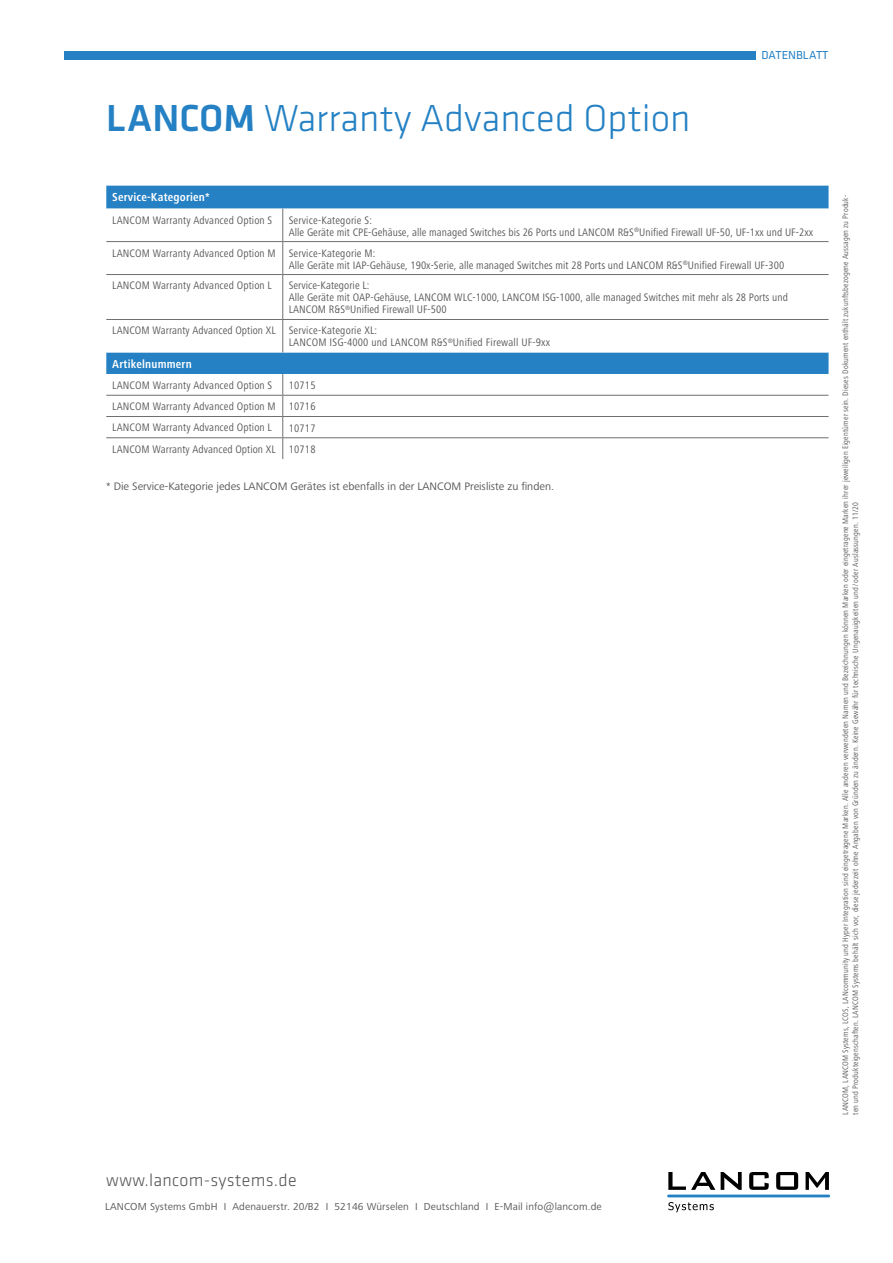
<style>
.page{position:relative;width:893px;height:1263px;background:#fff}
.page>*{position:absolute;margin:0;border:0;box-sizing:border-box;transform-origin:0 0}
.t1{font:300 39px "Klavika Basic";color:#2581c4}
.t2{font:300 18px "Klavika Basic";letter-spacing:.015em;color:#575756}
.t3{font:700 condensed 12px "Frutiger Next LT";letter-spacing:.015em;color:#fff}
.t4{font:12px "Klavika Basic";color:#2581c4}
.t5{font:condensed 11.25px/12px "Frutiger Next LT";letter-spacing:.005em;color:#575756}
.t6{font:11.25px "Frutiger Next Pro";color:#575756}
.t7{font:10.5px "Frutiger Next Pro";letter-spacing:.015em;color:#575756}
.t8{font:condensed 8.25px/9.9px "Frutiger Next LT";letter-spacing:.015em;color:#575756}
.s1{font-weight:500}
</style>
<div class="page">
<svg style="left:668px;top:1172px;width:47px;height:18px"></svg>
<svg style="left:721px;top:1172px;width:21px;height:18px"></svg>
<svg style="left:749px;top:1172px;width:20px;height:18px"></svg>
<svg style="left:776px;top:1172px;width:22px;height:18px"></svg>
<svg style="left:806px;top:1172px;width:23px;height:18px"></svg>
<svg style="left:668px;top:1202px;width:46px;height:10px"></svg>
<hr style="left:667px;top:1194px;width:163px;height:3px;background:#2581c4">
<div style="left:64px;top:51px;width:691px;height:9px;background:#2581c4"></div>
<div style="left:106px;top:186px;width:722px;height:23px;background:#2581c4"></div>
<svg style="left:106px;top:209px;width:722px;height:250px"></svg>
<hr style="left:283px;top:395px;width:545px;height:1px;background:#706f6f">
<hr style="left:283px;top:416px;width:545px;height:1px;background:#706f6f">
<hr style="left:283px;top:437px;width:545px;height:1px;background:#706f6f">
<svg style="left:282px;top:374px;width:1px;height:85px"></svg>
<hr style="left:282px;top:209px;width:1px;height:32px;background:#706f6f">
<hr style="left:106px;top:241px;width:177px;height:1px;background:#706f6f">
<hr style="left:283px;top:241px;width:545px;height:1px;background:#706f6f">
<hr style="left:282px;top:242px;width:1px;height:32px;background:#706f6f">
<hr style="left:106px;top:274px;width:177px;height:1px;background:#706f6f">
<hr style="left:283px;top:274px;width:545px;height:1px;background:#706f6f">
<hr style="left:282px;top:275px;width:1px;height:44px;background:#706f6f">
<hr style="left:106px;top:319px;width:177px;height:1px;background:#706f6f">
<hr style="left:283px;top:319px;width:545px;height:1px;background:#706f6f">
<hr style="left:282px;top:320px;width:1px;height:32px;background:#706f6f">
<hr style="left:106px;top:395px;width:177px;height:1px;background:#706f6f">
<hr style="left:106px;top:416px;width:177px;height:1px;background:#706f6f">
<hr style="left:106px;top:437px;width:177px;height:1px;background:#706f6f">
<h1 class="t1" style="left:106px;top:95px;width:586px"><span class="s1">LANCOM</span> Warranty Advanced Option</h1>
<p class="t4" style="left:762px;top:47px;width:68px">DATENBLATT</p>
<p class="t3" style="left:112px;top:191px;width:99px">Service-Kategorien*</p>
<p class="t5" style="left:112px;top:214px;width:162px">LANCOM Warranty Advanced Option S</p>
<p class="t5" style="left:289px;top:214px;width:526px">Service-Kategorie S:<br>Alle Geräte mit CPE-Gehäuse, alle managed Switches bis 26 Ports und LANCOM R&amp;S<sup>®</sup>Unified Firewall UF-50, UF-1xx und UF-2xx</p>
<p class="t5" style="left:289px;top:247px;width:497px;text-indent:-176px">LANCOM Warranty Advanced Option M Service-Kategorie M:<br>Alle Geräte mit IAP-Gehäuse, 190x-Serie, alle managed Switches mit 28 Ports und LANCOM R&amp;S<sup>®</sup>Unified Firewall UF-300</p>
<p class="t5" style="left:112px;top:280px;width:161px">LANCOM Warranty Advanced Option L</p>
<p class="t5" style="left:289px;top:280px;width:501px">Service-Kategorie L:<br>Alle Geräte mit OAP-Gehäuse, LANCOM WLC-1000, LANCOM ISG-1000, alle managed Switches mit mehr als 28 Ports und<br>LANCOM R&amp;S<sup>®</sup>Unified Firewall UF-500</p>
<p class="t5" style="left:289px;top:325px;width:263px;text-indent:-176px">LANCOM Warranty Advanced Option XL Service-Kategorie XL:<br>LANCOM ISG-4000 und LANCOM R&amp;S<sup>®</sup>Unified Firewall UF-9xx</p>
<p class="t3" style="left:112px;top:357px;width:81px">Artikelnummern</p>
<p class="t5" style="left:112px;top:379px;width:162px">LANCOM Warranty Advanced Option S</p>
<p class="t5" style="left:112px;top:375px;width:205px;line-height:21.1px;text-align:justify;text-indent:176px">10715<br>LANCOM Warranty Advanced Option M 10716<br>LANCOM Warranty Advanced Option L</p>
<p class="t5" style="left:112px;top:417px;width:205px;line-height:21.1px;text-align:right">10717<br>LANCOM Warranty Advanced Option XL 10718</p>
<p class="t6" style="left:106px;top:480px;width:449px">* Die Service-Kategorie jedes LANCOM Gerätes ist ebenfalls in der LANCOM Preisliste zu finden.</p>
<p class="t8" style="left:840px;top:1114px;width:921px;rotate:-90deg">LANCOM, LANCOM Systems, LCOS, LANcommunity und Hyper Integration sind eingetragene Marken. Alle anderen verwendeten Namen und Bezeichnungen können Marken oder eingetragene Marken ihrer jeweiligen Eigentümer sein. Dieses Dokument enthält zukunftsbezogene Aussagen zu Produk&shy;ten und Produkteigenschaften. LANCOM Systems behält sich vor, diese jederzeit ohne Angaben von Gründen zu ändern. Keine Gewähr für technische Ungenauigkeiten und / oder Auslassungen. 11/20</p>
<h2 class="t2" style="left:106px;top:1169px;width:192px">www.lancom-systems.de</h2>
<p class="t7" style="left:105px;top:1200px;width:498px">LANCOM Systems GmbH I Adenauerstr. 20/B2 I 52146 Würselen I Deutschland I E-Mail info@lancom.de</p>
</div>
